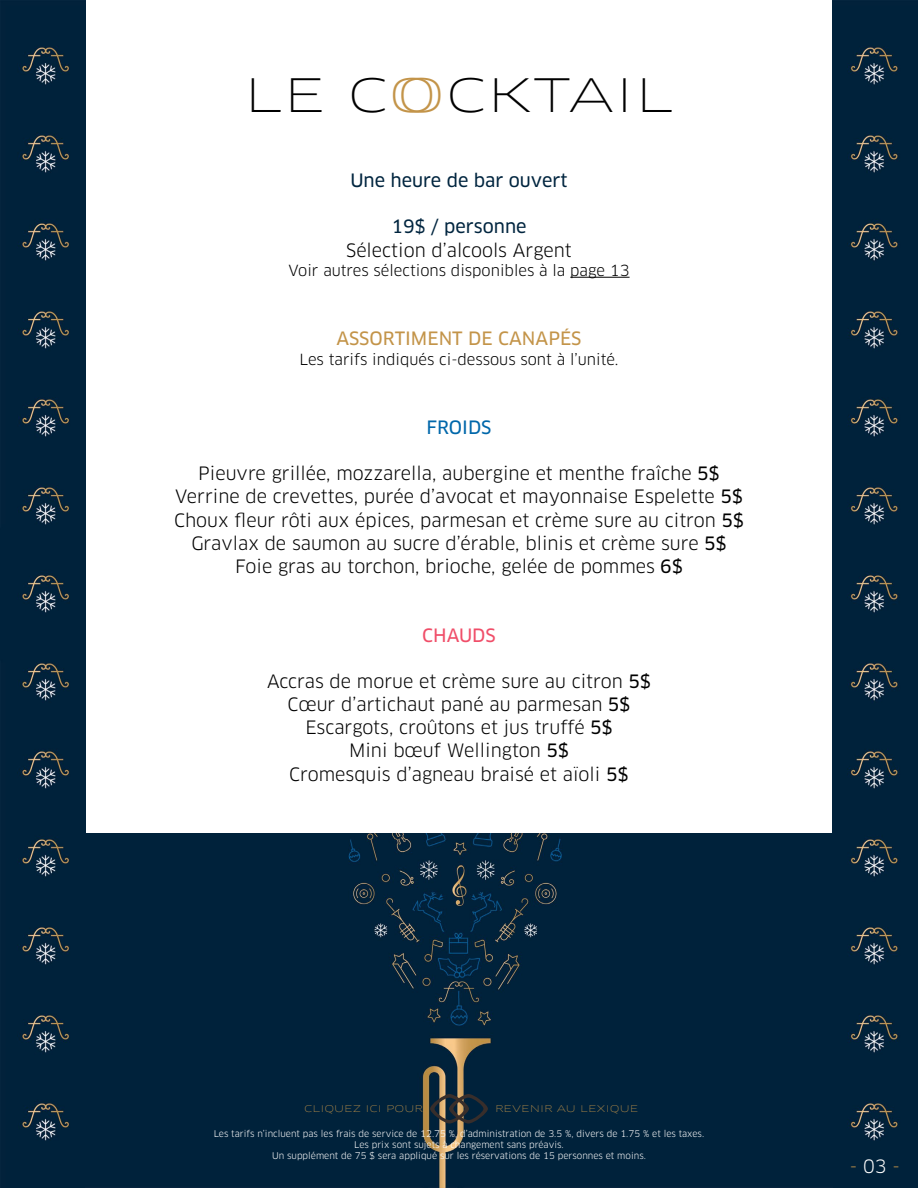
<style>
.page{position:relative;width:918px;height:1188px;background:#fff}
.page>*{position:absolute;margin:0;border:0;box-sizing:border-box;transform-origin:0 0}
.t1{font:100 45px "Clan OT Extd";color:#000}
.t2{font:18px/23.1px "Clan OT";color:#000;text-align:center}
.t3{font:18px "Clan OT News";color:#01253f}
.t4{font:18px "Clan OT News";color:#c39449}
.t5{font:18px "Clan OT News";color:#0067aa}
.t6{font:18px "Clan OT News";color:#f04e69}
.t7{font:18px "Clan OT";color:#c39449}
.t8{font:15px "Clan OT";color:#000}
.t9{font:9px/10.8px "Clan OT";color:#fff;text-align:center}
.t10{font:100 9px "Clan OT Extd";color:#c39449}
.s1{color:#c39449}
.s2{font-family:"Clan OT News"}
.s3{color:#fff}
</style>
<div class="page">
<img style="left:0;top:0;width:86px;height:1188px">
<img style="left:832px;top:0;width:86px;height:1188px">
<div style="left:86px;top:833px;width:746px;height:355px;background:#00223b"></div>
<hr style="left:570px;top:277px;width:60px;height:1px;background:#000">
<svg style="left:430px;top:1094px;width:58px;height:30px;background:#323a3d"></svg>
<h1 class="t1" style="left:244px;top:67px;width:432px">LE C<span class="s1">OO</span>CKTAIL</h1>
<p class="t3" style="left:350px;top:170px;width:219px">Une heure de bar ouvert</p>
<p class="t3" style="left:391px;top:216px;width:137px">19$ / personne</p>
<p class="t2" style="left:346px;top:238px;width:227px">Sélection d’alcools Argent</p>
<p class="t8" style="left:288px;top:262px;width:343px">Voir autres sélections disponibles à la page 13</p>
<p class="t4" style="left:336px;top:328px;width:247px">ASSORTIMENT DE CANAPÉS</p>
<p class="t8" style="left:300px;top:350px;width:320px">Les tarifs indiqués ci-dessous sont à l’unité.</p>
<p class="t5" style="left:426px;top:417px;width:67px">FROIDS</p>
<p class="t2" style="left:174px;top:462px;width:571px">Pieuvre grillée, mozzarella, aubergine et menthe fraîche <span class="s2">5$ </span>Verrine de crevettes, purée d’avocat et mayonnaise Espelette <span class="s2">5$ </span>Choux fleur rôti aux épices, parmesan et crème sure au citron <span class="s2">5$ </span>Gravlax de saumon au sucre d’érable, blinis et crème sure <span class="s2">5$ </span>Foie gras au torchon, brioche, gelée de pommes <span class="s2">6$</span></p>
<p class="t6" style="left:422px;top:625px;width:75px">CHAUDS</p>
<p class="t2" style="left:267px;top:670px;width:385px">Accras de morue et crème sure au citron <span class="s2">5$ </span>Cœur d’artichaut pané au parmesan <span class="s2">5$ </span>Escargots, croûtons et jus truffé <span class="s2">5$<br></span>Mini bœuf Wellington <span class="s2">5$<br></span>Cromesquis d’agneau braisé et aïoli <span class="s2">5$</span></p>
<p class="t10" style="left:304px;top:1103px;width:120px">CLIQUEZ ICI POUR</p>
<p class="t10" style="left:495px;top:1103px;width:145px">REVENIR AU LEXIQUE</p>
<p class="t9" style="left:214px;top:1129px;width:492px">Les tarifs n’incluent pas les frais de service de 12.75 %, d’administration de 3.5 %, divers de 1.75 % et les taxes.<br>Les prix sont sujets à changement sans préavis.<br>Un supplément de 75 $ sera appliqué sur les réservations de 15 personnes et moins.</p>
<p class="t7" style="left:850px;top:1156px;width:51px">- <span class="s3">03</span> -</p>
</div>
